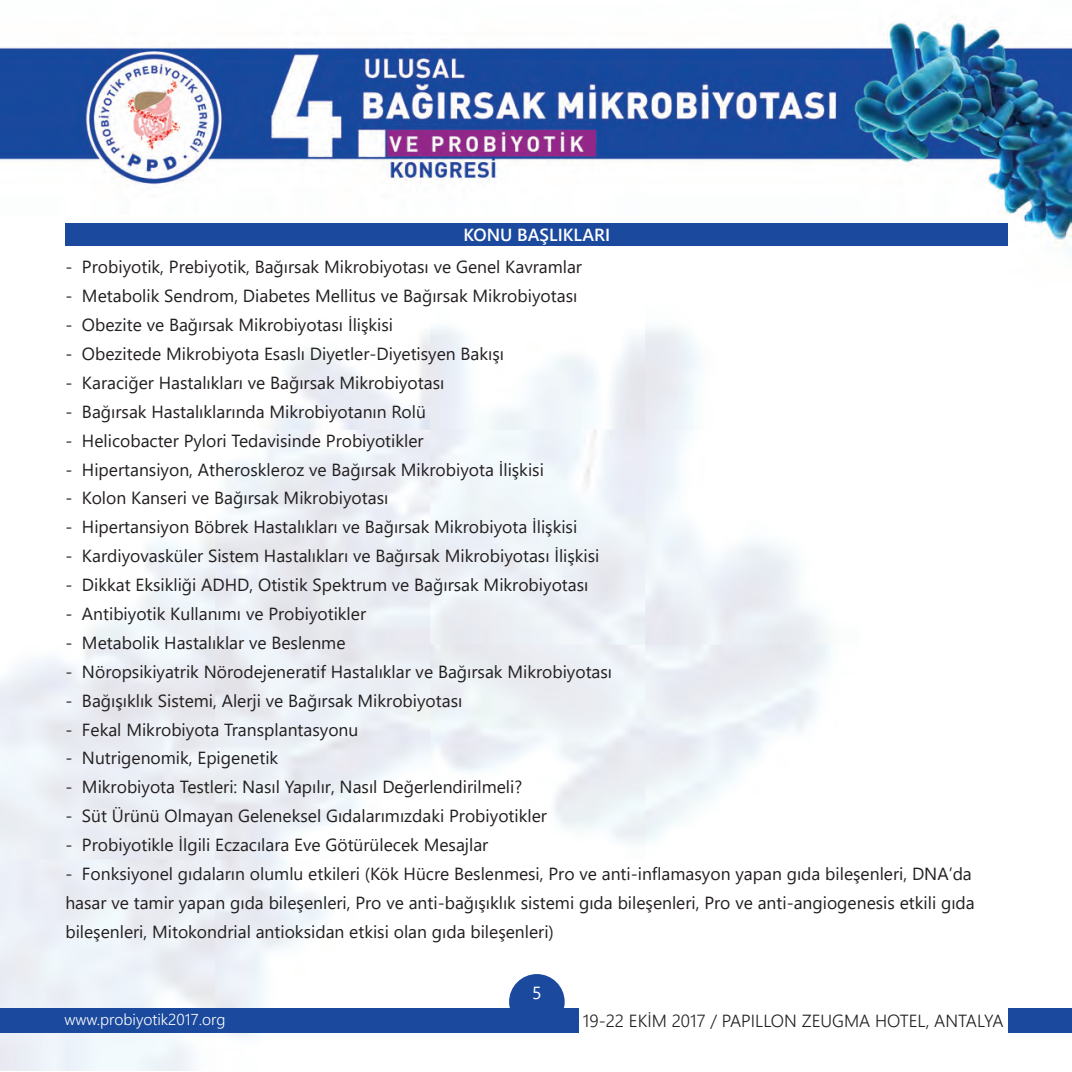
<style>
.page{position:relative;width:1072px;height:1072px;background:#fff}
.page>*{position:absolute;margin:0;border:0;box-sizing:border-box;transform-origin:0 0}
.t1{font:17.5px/28.9px "Segoe UI";color:#231f20}
.t2{font:300 17.5px "Segoe UI";color:#231f20}
.t3{font:600 17.5px "Segoe UI";color:#fff}
.t4{font:17.5px "Segoe UI";color:#fff}
.t5{font:300 15.75px "Segoe UI";color:#fff}
</style>
<div class="page">
<img style="left:1px;top:20px;width:1070px;height:1050px">
<div style="left:1008px;top:1008px;width:63px;height:25px;background:#1a499d"></div>
<div style="left:0;top:1008px;width:578px;height:25px;background:#1a499d"></div>
<div style="left:509px;top:974px;width:55px;height:55px;background:#1a499d;border-radius:50%"></div>
<div style="left:65px;top:223px;width:943px;height:23px;background:#1a499d"></div>
<p class="t3" style="left:463px;top:220px;width:148px">KONU BAŞLIKLARI</p>
<p class="t1" style="left:65px;top:252px;width:518px">- Probiyotik, Prebiyotik, Bağırsak Mikrobiyotası ve Genel Kavramlar</p>
<p class="t1" style="left:65px;top:281px;width:513px">- Metabolik Sendrom, Diabetes Mellitus ve Bağırsak Mikrobiyotası</p>
<p class="t1" style="left:65px;top:310px;width:329px">- Obezite ve Bağırsak Mikrobiyotası İlişkisi</p>
<p class="t1" style="left:65px;top:339px;width:440px">- Obezitede Mikrobiyota Esaslı Diyetler-Diyetisyen Bakışı</p>
<p class="t1" style="left:65px;top:368px;width:380px">- Karaciğer Hastalıkları ve Bağırsak Mikrobiyotası</p>
<p class="t1" style="left:65px;top:397px;width:362px">- Bağırsak Hastalıklarında Mikrobiyotanın Rolü</p>
<p class="t1" style="left:65px;top:425px;width:360px">- Helicobacter Pylori Tedavisinde Probiyotikler</p>
<p class="t1" style="left:65px;top:454px;width:480px">- Hipertansiyon, Atheroskleroz ve Bağırsak Mikrobiyota İlişkisi</p>
<p class="t1" style="left:65px;top:483px;width:324px">- Kolon Kanseri ve Bağırsak Mikrobiyotası</p>
<p class="t1" style="left:65px;top:512px;width:513px">- Hipertansiyon Böbrek Hastalıkları ve Bağırsak Mikrobiyota İlişkisi</p>
<p class="t1" style="left:65px;top:541px;width:535px">- Kardiyovasküler Sistem Hastalıkları ve Bağırsak Mikrobiyotası İlişkisi</p>
<p class="t1" style="left:65px;top:570px;width:524px">- Dikkat Eksikliği ADHD, Otistik Spektrum ve Bağırsak Mikrobiyotası</p>
<p class="t1" style="left:65px;top:599px;width:302px">- Antibiyotik Kullanımı ve Probiyotikler</p>
<p class="t1" style="left:65px;top:628px;width:282px">- Metabolik Hastalıklar ve Beslenme</p>
<p class="t1" style="left:65px;top:656px;width:548px">- Nöropsikiyatrik Nörodejeneratif Hastalıklar ve Bağırsak Mikrobiyotası</p>
<p class="t1" style="left:65px;top:685px;width:398px">- Bağışıklık Sistemi, Alerji ve Bağırsak Mikrobiyotası</p>
<p class="t1" style="left:65px;top:714px;width:294px">- Fekal Mikrobiyota Transplantasyonu</p>
<p class="t1" style="left:65px;top:743px;width:214px">- Nutrigenomik, Epigenetik</p>
<p class="t1" style="left:65px;top:772px;width:458px">- Mikrobiyota Testleri: Nasıl Yapılır, Nasıl Değerlendirilmeli?</p>
<p class="t1" style="left:65px;top:801px;width:483px">- Süt Ürünü Olmayan Geleneksel Gıdalarımızdaki Probiyotikler</p>
<p class="t1" style="left:65px;top:830px;width:424px">- Probiyotikle İlgili Eczacılara Eve Götürülecek Mesajlar</p>
<p class="t1" style="left:65px;top:859px;width:911px">- Fonksiyonel gıdaların olumlu etkileri (Kök Hücre Beslenmesi, Pro ve anti-inflamasyon yapan gıda bileşenleri, DNA’da hasar ve tamir yapan gıda bileşenleri, Pro ve anti-bağışıklık sistemi gıda bileşenleri, Pro ve anti-angiogenesis etkili gıda bileşenleri, Mitokondrial antioksidan etkisi olan gıda bileşenleri)</p>
<p class="t4" style="left:532px;top:978px;width:11px">5</p>
<p class="t5" style="left:64px;top:1006px;width:162px">www.probiyotik2017.org</p>
<p class="t2" style="left:583px;top:1006px;width:422px">19-22 EKİM 2017 / PAPILLON ZEUGMA HOTEL, ANTALYA</p>
</div>
